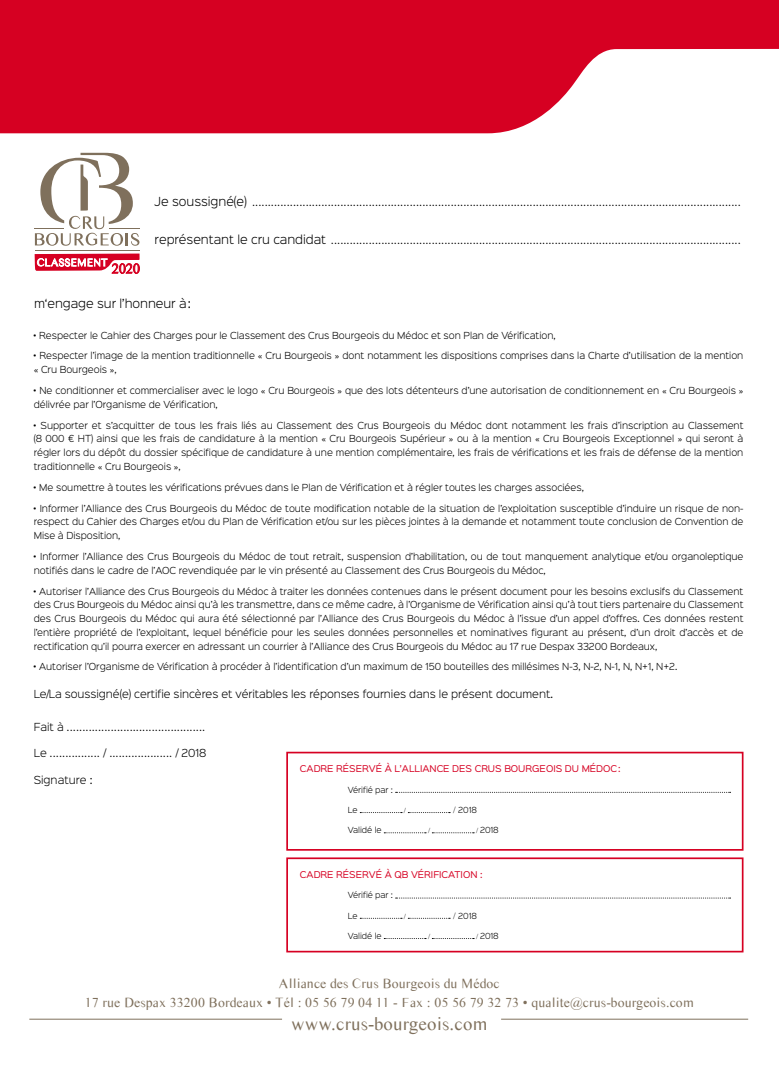
<style>
.page{position:relative;width:779px;height:1084px;background:#fff}
.page>*{position:absolute;margin:0;border:0;box-sizing:border-box;transform-origin:0 0}
.t1{font:18.75px "Times Sans Serif";letter-spacing:.01em;color:#7f705c}
.t2{font:13.75px/18.9px "Times Sans Serif";letter-spacing:.01em;color:#7f705c;text-align:center}
.t3{font:300 11.25px "Sinkin Sans 300";letter-spacing:-.005em;color:#000}
.t4{font:300 10px "Sinkin Sans 300";letter-spacing:-.005em;color:#000}
.t5{font:300 9.38px "Sinkin Sans 300";color:#000}
.t6{font:300 8.75px/13.8px "Sinkin Sans 300";letter-spacing:-.005em;color:#000}
.t7{font:8.38px "Sinkin Sans 400";color:#d60022}
.t8{font:300 7.62px "Sinkin Sans 300";letter-spacing:-.005em;color:#000}
.t9{font:7.62px "Times Sans Serif";color:#000}
.s1{font-size:11.25px}
.s2{font-size:10px}
.s3{font-family:"Times Sans Serif";font-weight:400;font-size:9.38px}
.s4{font-family:"Times Sans Serif";font-weight:400}
</style>
<div class="page">
<svg style="left:0;top:0;width:778px;height:133px;fill:#d60022"></svg>
<svg style="left:395px;top:791px;width:335px;height:1px"></svg>
<svg style="left:360px;top:812px;width:42px;height:1px"></svg>
<svg style="left:408px;top:812px;width:42px;height:1px"></svg>
<svg style="left:384px;top:832px;width:42px;height:1px"></svg>
<svg style="left:432px;top:832px;width:42px;height:1px"></svg>
<div style="left:286px;top:751px;width:457px;height:99px;border:2px solid #d60022"></div>
<svg style="left:395px;top:897px;width:335px;height:1px"></svg>
<svg style="left:360px;top:917px;width:42px;height:1px"></svg>
<svg style="left:408px;top:917px;width:42px;height:1px"></svg>
<svg style="left:384px;top:938px;width:42px;height:1px"></svg>
<svg style="left:432px;top:938px;width:42px;height:1px"></svg>
<div style="left:286px;top:857px;width:457px;height:95px;border:2px solid #d60022"></div>
<hr style="left:35px;top:249px;width:104px;height:1px;background:#7f705c">
<svg style="left:35px;top:153px;width:104px;height:93px"></svg>
<svg style="left:35px;top:253px;width:105px;height:20px"></svg>
<hr style="left:29px;top:1018px;width:253px;height:1px;background:#7f705c">
<hr style="left:501px;top:1018px;width:246px;height:1px;background:#7f705c">
<p class="t5" style="left:154px;top:194px;width:587px"><span class="s1">Je soussigné(e)</span> ...........................................................................................................................................................</p>
<p class="t5" style="left:154px;top:233px;width:587px"><span class="s1">représentant le cru candidat</span> ..................................................................................................................................</p>
<p class="t3" style="left:34px;top:294px;width:158px">m‘engage sur l’honneur à:</p>
<p class="t6" style="left:34px;top:327px;width:523px">• Respecter le Cahier des Charges pour le Classement des Crus Bourgeois du Médoc et son Plan de Vérification,</p>
<p class="t6" style="left:34px;top:348px;width:710px">• Respecter l’image de la mention traditionnelle « Cru Bourgeois » dont notamment les dispositions comprises dans la Charte d’utilisation de la mention « Cru Bourgeois »,</p>
<p class="t6" style="left:34px;top:383px;width:710px">• Ne conditionner et commercialiser avec le logo « Cru Bourgeois » que des lots détenteurs d’une autorisation de conditionnement en « Cru Bourgeois » délivrée par l’Organisme de Vérification,</p>
<p class="t6" style="left:34px;top:417px;width:711px;text-align:justify">• Supporter et s’acquitter de tous les frais liés au Classement des Crus Bourgeois du Médoc dont notamment les frais d’inscription au Classement (8 000 € HT) ainsi que les frais de candidature à la mention « Cru Bourgeois Supérieur » ou à la mention « Cru Bourgeois Exceptionnel » qui seront à régler lors du dépôt du dossier spécifique de candidature à une mention complémentaire, les frais de vérifications et les frais de défense de la mention traditionnelle « Cru Bourgeois »,</p>
<p class="t6" style="left:34px;top:479px;width:551px">• Me soumettre à toutes les vérifications prévues dans le Plan de Vérification et à régler toutes les charges associées,</p>
<p class="t6" style="left:34px;top:500px;width:710px;text-align:justify">• Informer l’Alliance des Crus Bourgeois du Médoc de toute modification notable de la situation de l’exploitation susceptible d’induire un risque de non&shy;respect du Cahier des Charges et/ou du Plan de Vérification et/ou sur les pièces jointes à la demande et notamment toute conclusion de Convention de Mise à Disposition,</p>
<p class="t6" style="left:34px;top:548px;width:710px">• Informer l’Alliance des Crus Bourgeois du Médoc de tout retrait, suspension d’habilitation, ou de tout manquement analytique et/ou organoleptique notifiés dans le cadre de l’AOC revendiquée par le vin présenté au Classement des Crus Bourgeois du Médoc,</p>
<p class="t6" style="left:34px;top:583px;width:710px;text-align:justify">• Autoriser l’Alliance des Crus Bourgeois du Médoc à traiter les données contenues dans le présent document pour les besoins exclusifs du Classement des Crus Bourgeois du Médoc ainsi qu’à les transmettre, dans ce même cadre, à l’Organisme de Vérification ainsi qu’à tout tiers partenaire du Classement des Crus Bourgeois du Médoc qui aura été sélectionné par l’Alliance des Crus Bourgeois du Médoc à l’issue d’un appel d’offres. Ces données restent l’entière propriété de l’exploitant, lequel bénéficie pour les seules données personnelles et nominatives figurant au présent, d’un droit d’accès et de rectification qu’il pourra exercer en adressant un courrier à l’Alliance des Crus Bourgeois du Médoc au 17 rue Despax 33200 Bordeaux,</p>
<p class="t6" style="left:34px;top:659px;width:644px">• Autoriser l’Organisme de Vérification à procéder à l’identification d’un maximum de 150 bouteilles des millésimes N-3, N-2, N-1, N, N+1, N+2.</p>
<p class="t4" style="left:34px;top:685px;width:520px">Le/La soussigné(e) certifie sincères et véritables les réponses fournies dans le présent document.</p>
<p class="t5" style="left:34px;top:719px;width:173px"><span class="s2">Fait à</span> ............................................</p>
<p class="t5" style="left:34px;top:745px;width:174px"><span class="s2">Le</span> ................ <span class="s2">/</span> .................... <span class="s2">/ 2018</span></p>
<p class="t4" style="left:34px;top:771px;width:60px">Signature :</p>
<p class="t7" style="left:300px;top:761px;width:322px">CADRE RÉSERVÉ À L’ALLIANCE DES CRUS BOURGEOIS DU MÉDOC:</p>
<p class="t8" style="left:347px;top:783px;width:47px">Vérifié par :</p>
<p class="t8" style="left:347px;top:803px;width:11px">Le</p>
<p class="t9" style="left:404px;top:805px;width:4px">/</p>
<p class="t8" style="left:453px;top:803px;width:25px"><span class="s3">/</span> 2018</p>
<p class="t8" style="left:347px;top:823px;width:35px">Validé le</p>
<p class="t9" style="left:427px;top:825px;width:4px">/</p>
<p class="t8" style="left:475px;top:823px;width:24px"><span class="s4">/</span> 2018</p>
<p class="t7" style="left:300px;top:867px;width:184px">CADRE RÉSERVÉ À QB VÉRIFICATION :</p>
<p class="t8" style="left:347px;top:888px;width:47px">Vérifié par :</p>
<p class="t8" style="left:347px;top:909px;width:11px">Le</p>
<p class="t9" style="left:404px;top:910px;width:4px">/</p>
<p class="t8" style="left:453px;top:909px;width:25px"><span class="s3">/</span> 2018</p>
<p class="t8" style="left:347px;top:929px;width:35px">Validé le</p>
<p class="t9" style="left:427px;top:930px;width:4px">/</p>
<p class="t8" style="left:475px;top:929px;width:24px"><span class="s4">/</span> 2018</p>
<h2 class="t2" style="left:85px;top:973px;width:610px">Alliance des Crus Bourgeois du Médoc<br>17 rue Despax 33200 Bordeaux • Tél : 05 56 79 04 11 - Fax : 05 56 79 32 73 • qualite@crus-bourgeois.com</h2>
<h1 class="t1" style="left:291px;top:1010px;width:198px">www.crus-bourgeois.com</h1>
</div>
